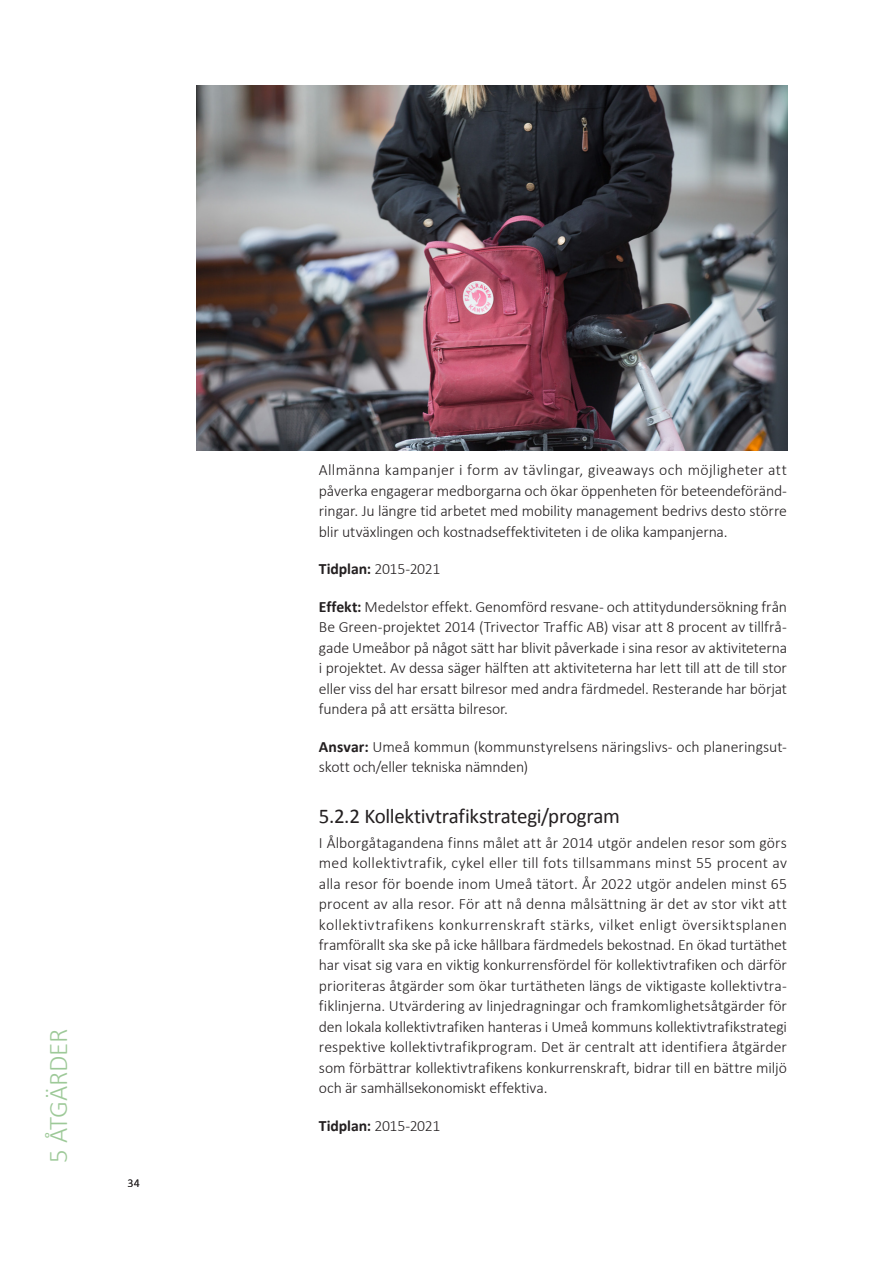
<style>
.page{position:relative;width:893px;height:1263px;background:#fff}
.page>*{position:absolute;margin:0;border:0;box-sizing:border-box;transform-origin:0 0}
.t1{font:300 27px "Calibri";letter-spacing:-.015em;color:#9dc998}
.t2{font:21px "Calibri";letter-spacing:-.015em;color:#231f20}
.t3{font:300 15.75px/20.5px "Calibri";letter-spacing:-.01em;color:#231f20;text-align:justify}
.t4{font:300 12px "Calibri";color:#231f20}
.s1{font-weight:700}
</style>
<div class="page">
<img style="left:197px;top:85px;width:590px;height:366px">
<h1 class="t1" style="left:41px;top:1163px;width:136px;rotate:-90deg">5 ÅTGÄRDER</h1>
<p class="t4" style="left:128px;top:1175px;width:14px">34</p>
<p class="t3" style="left:319px;top:460px;width:470px">Allmänna kampanjer i form av tävlingar, giveaways och möjligheter att påverka engagerar medborgarna och ökar öppenheten för beteendeföränd&shy;ringar. Ju längre tid arbetet med mobility management bedrivs desto större blir utväxlingen och kostnadseffektiviteten i de olika kampanjerna.</p>
<p class="t3" style="left:319px;top:559px;width:123px"><span class="s1">Tidplan:</span> 2015-2021</p>
<p class="t3" style="left:319px;top:596px;width:470px"><span class="s1">Effekt:</span> Medelstor effekt. Genomförd resvane- och attitydundersökning från Be Green-projektet 2014 (Trivector Traffic AB) visar att 8 procent av tillfrå&shy;gade Umeåbor på något sätt har blivit påverkade i sina resor av aktiviteterna i projektet. Av dessa säger hälften att aktiviteterna har lett till att de till stor eller viss del har ersatt bilresor med andra färdmedel. Resterande har börjat fundera på att ersätta bilresor.</p>
<p class="t3" style="left:319px;top:736px;width:470px"><span class="s1">Ansvar:</span> Umeå kommun (kommunstyrelsens näringslivs- och planeringsut&shy;skott och/eller tekniska nämnden)</p>
<h2 class="t2" style="left:319px;top:803px;width:303px">5.2.2 Kollektivtrafikstrategi/program</h2>
<p class="t3" style="left:319px;top:832px;width:470px">I Ålborgåtagandena finns målet att år 2014 utgör andelen resor som görs med kollektivtrafik, cykel eller till fots tillsammans minst 55 procent av alla resor för boende inom Umeå tätort. År 2022 utgör andelen minst 65 procent av alla resor. För att nå denna målsättning är det av stor vikt att kollektivtrafikens konkurrenskraft stärks, vilket enligt översiktsplanen framförallt ska ske på icke hållbara färdmedels bekostnad. En ökad turtäthet har visat sig vara en viktig konkurrensfördel för kollektivtrafiken och därför prioriteras åtgärder som ökar turtätheten längs de viktigaste kollektivtra&shy;fiklinjerna. Utvärdering av linjedragningar och framkomlighetsåtgärder för den lokala kollektivtrafiken hanteras i Umeå kommuns kollektivtrafikstrategi respektive kollektivtrafikprogram. Det är centralt att identifiera åtgärder som förbättrar kollektivtrafikens konkurrenskraft, bidrar till en bättre miljö och är samhällsekonomiskt effektiva.</p>
<p class="t3" style="left:319px;top:1115px;width:123px"><span class="s1">Tidplan:</span> 2015-2021</p>
</div>
